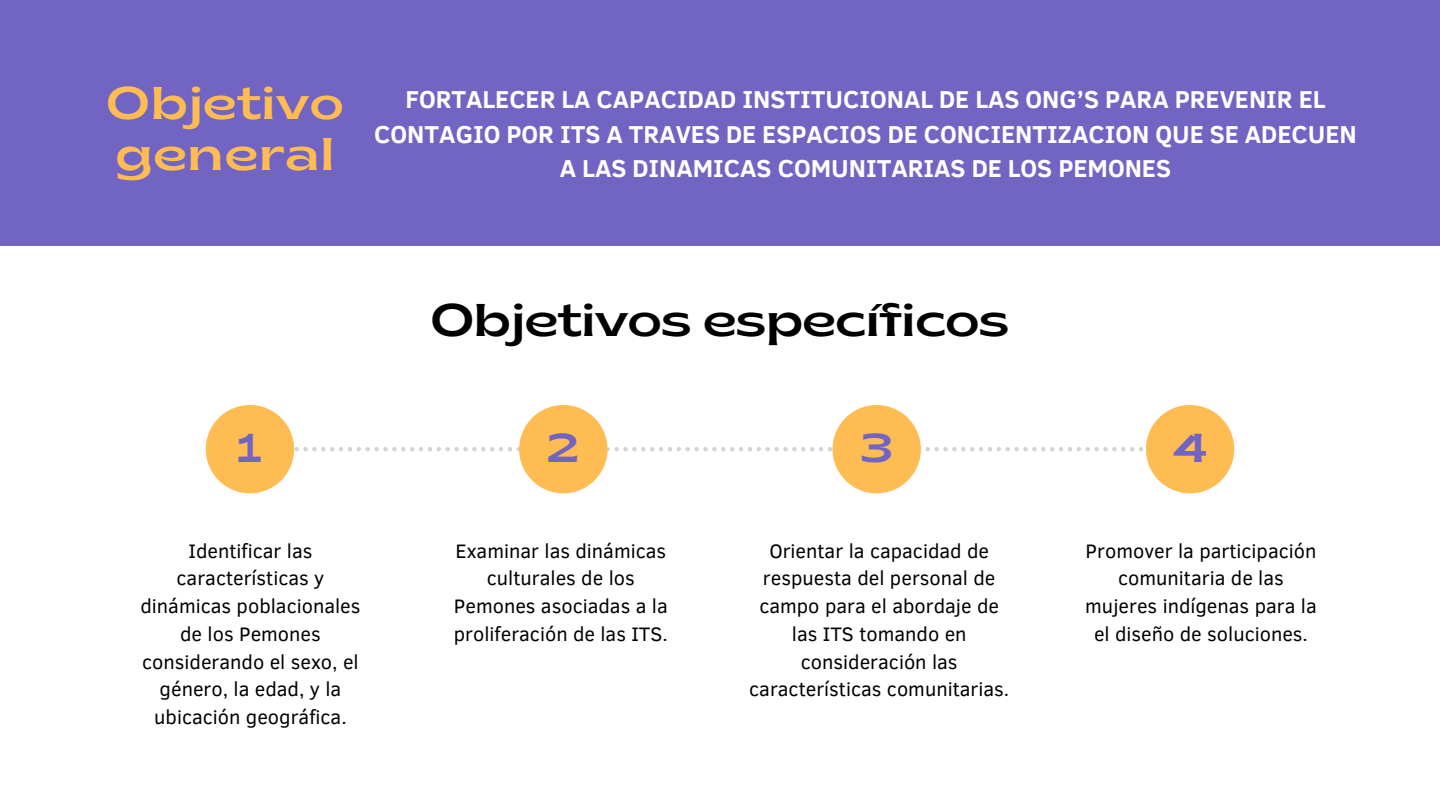
<style>
.page{position:relative;width:1440px;height:810px;background:#fff}
.page>*{position:absolute;margin:0;border:0;box-sizing:border-box;transform-origin:0 0}
.t1{font:semi-expanded 45.8px "Brice";letter-spacing:-.02em;color:#000}
.t2{font:semi-expanded 45.8px/50.2px "Brice";color:#ffbc53}
.t3{font:semi-expanded 40.3px "Brice";color:#7164c3}
.t4{font:700 25.1px/34.5px "Clear Sans";color:#fff;text-align:center}
.t5{font:20px/27.8px "Clear Sans";color:#000;text-align:center}
</style>
<div class="page">
<div style="left:0;top:0;width:1440px;height:245px;background:#7164c3"></div>
<svg style="left:294px;top:447px;width:849px;height:4px"></svg>
<div style="left:206px;top:405px;width:88px;height:88px;background:#ffbc53;border-radius:50%"></div>
<div style="left:519px;top:405px;width:88px;height:88px;background:#ffbc53;border-radius:50%"></div>
<div style="left:833px;top:405px;width:88px;height:88px;background:#ffbc53;border-radius:50%"></div>
<div style="left:1146px;top:405px;width:88px;height:88px;background:#ffbc53;border-radius:50%"></div>
<p class="t2" style="left:106px;top:83px;width:239px">Objetivo general</p>
<p class="t4" style="left:374px;top:81px;width:984px">FORTALECER LA CAPACIDAD INSTITUCIONAL DE LAS ONG’S PARA PREVENIR EL<br>CONTAGIO POR ITS A TRAVES DE ESPACIOS DE CONCIENTIZACION QUE SE ADECUEN<br>A LAS DINAMICAS COMUNITARIAS DE LOS PEMONES</p>
<p class="t1" style="left:430px;top:302px;width:581px">Objetivos específicos</p>
<h2 class="t3" style="left:238px;top:431px;width:26px">1</h2>
<h1 class="t3" style="left:547px;top:431px;width:34px">2</h1>
<p class="t3" style="left:860px;top:431px;width:34px">3</p>
<p class="t3" style="left:1172px;top:431px;width:37px">4</p>
<p class="t5" style="left:140px;top:536px;width:222px">Identificar las características y dinámicas poblacionales de los Pemones considerando el sexo, el género, la edad, y la ubicación geográfica.</p>
<p class="t5" style="left:749px;top:536px;width:262px">Orientar la capacidad de respuesta del personal de campo para el abordaje de las ITS tomando en consideración las características comunitarias.</p>
<p class="t5" style="left:1085px;top:536px;width:233px">Promover la participación comunitaria de las mujeres indígenas para la el diseño de soluciones.</p>
<h1 class="t5" style="left:454px;top:536px;width:216px">Examinar las dinámicas culturales de los<br>Pemones asociadas a la proliferación de las ITS.</h1>
</div>
